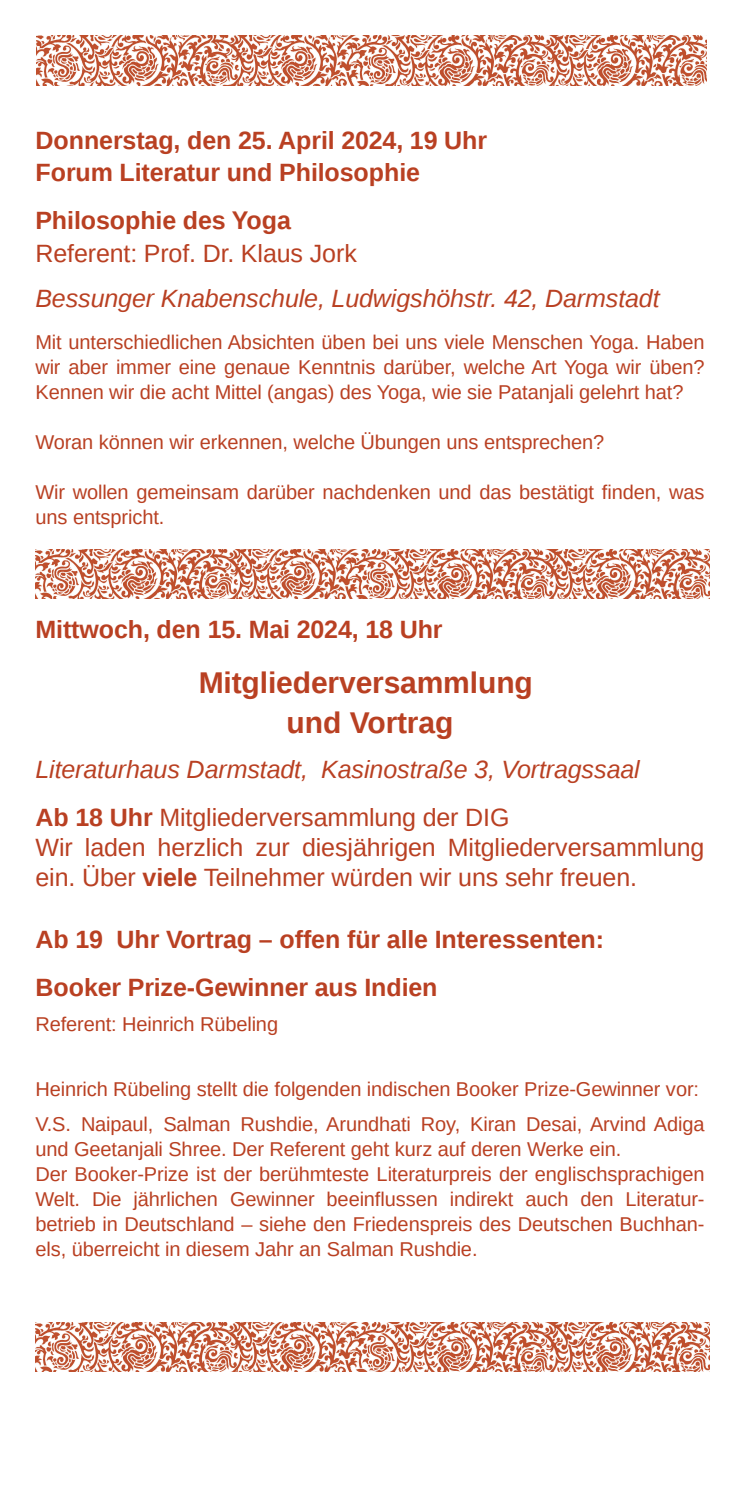
<style>
.page{position:relative;width:745px;height:1489px;background:#fff}
.page>*{position:absolute;margin:0;border:0;box-sizing:border-box;transform-origin:0 0}
.t1{font:700 30px/40px "Liberation Sans";letter-spacing:-.005em;color:#b94022;text-align:center}
.t2{font:700 25px/32.5px "Liberation Sans";letter-spacing:-.005em;color:#b94022}
.t3{font:italic 25px/47.5px "Liberation Sans";letter-spacing:-.005em;color:#b94022}
.t4{font:25px/30px "Liberation Sans";letter-spacing:-.005em;color:#b94022}
.t5{font:20px/25px "Liberation Sans";letter-spacing:-.005em;color:#b94022}
.s1{font-weight:700;font-style:normal}
.s2{font-style:normal}
.s3{font-weight:700}
</style>
<div class="page">
<img style="left:35px;top:549px;width:674px;height:50px">
<img style="left:36px;top:35px;width:669px;height:51px">
<img style="left:35px;top:1322px;width:673px;height:49px">
<p class="t2" style="left:35px;top:124px;width:453px">Donnerstag, den 25. April 2024, 19 Uhr<br>Forum Literatur und Philosophie</p>
<p class="t2" style="left:35px;top:204px;width:257px">Philosophie des Yoga</p>
<p class="t4" style="left:35px;top:238px;width:322px">Referent: Prof. Dr. Klaus Jork</p>
<p class="t3" style="left:35px;top:274px;width:625px">Bessunger Knabenschule, Ludwigshöhstr. 42, Darmstadt</p>
<p class="t5" style="left:35px;top:329px;width:670px;text-align:justify">Mit unterschiedlichen Absichten üben bei uns viele Menschen Yoga. Haben wir aber immer eine genaue Kenntnis darüber, welche Art Yoga wir üben?<br>Kennen wir die acht Mittel (angas) des Yoga, wie sie Patanjali gelehrt hat?</p>
<p class="t5" style="left:35px;top:429px;width:570px">Woran können wir erkennen, welche Übungen uns entsprechen?</p>
<p class="t5" style="left:35px;top:479px;width:670px">Wir wollen gemeinsam darüber nachdenken und das bestätigt finden, was uns entspricht.</p>
<p class="t2" style="left:35px;top:613px;width:408px">Mittwoch, den 15. Mai 2024, 18 Uhr</p>
<h1 class="t1" style="left:198px;top:662px;width:335px">Mitgliederversammlung und Vortrag</h1>
<p class="t3" style="left:35px;top:745px;width:605px">Literaturhaus Darmstadt, Kasinostraße 3, Vortragssaal<br><span class="s1">Ab 18 Uhr</span> <span class="s2">Mitgliederversammlung der DIG</span></p>
<p class="t4" style="left:35px;top:832px;width:670px">Wir laden herzlich zur diesjährigen Mitgliederversammlung ein. Über <span class="s3">viele</span> Teilnehmer würden wir uns sehr freuen.</p>
<p class="t2" style="left:35px;top:915px;width:570px;line-height:47.5px">Ab 19 Uhr Vortrag – offen für alle Interessenten:<br>Booker Prize-Gewinner aus Indien</p>
<p class="t5" style="left:35px;top:1011px;width:244px">Referent: Heinrich Rübeling</p>
<p class="t5" style="left:35px;top:1071px;width:670px;line-height:35px">Heinrich Rübeling stellt die folgenden indischen Booker Prize-Gewinner vor:<br>V.S. Naipaul, Salman Rushdie, Arundhati Roy, Kiran Desai, Arvind Adiga</p>
<p class="t5" style="left:35px;top:1136px;width:670px">und Geetanjali Shree. Der Referent geht kurz auf deren Werke ein.<br>Der Booker-Prize ist der berühmteste Literaturpreis der englischsprachigen Welt. Die jährlichen Gewinner beeinflussen indirekt auch den Literatur&shy;betrieb in Deutschland – siehe den Friedenspreis des Deutschen Buchhan&shy;els, überreicht in diesem Jahr an Salman Rushdie.</p>
</div>
